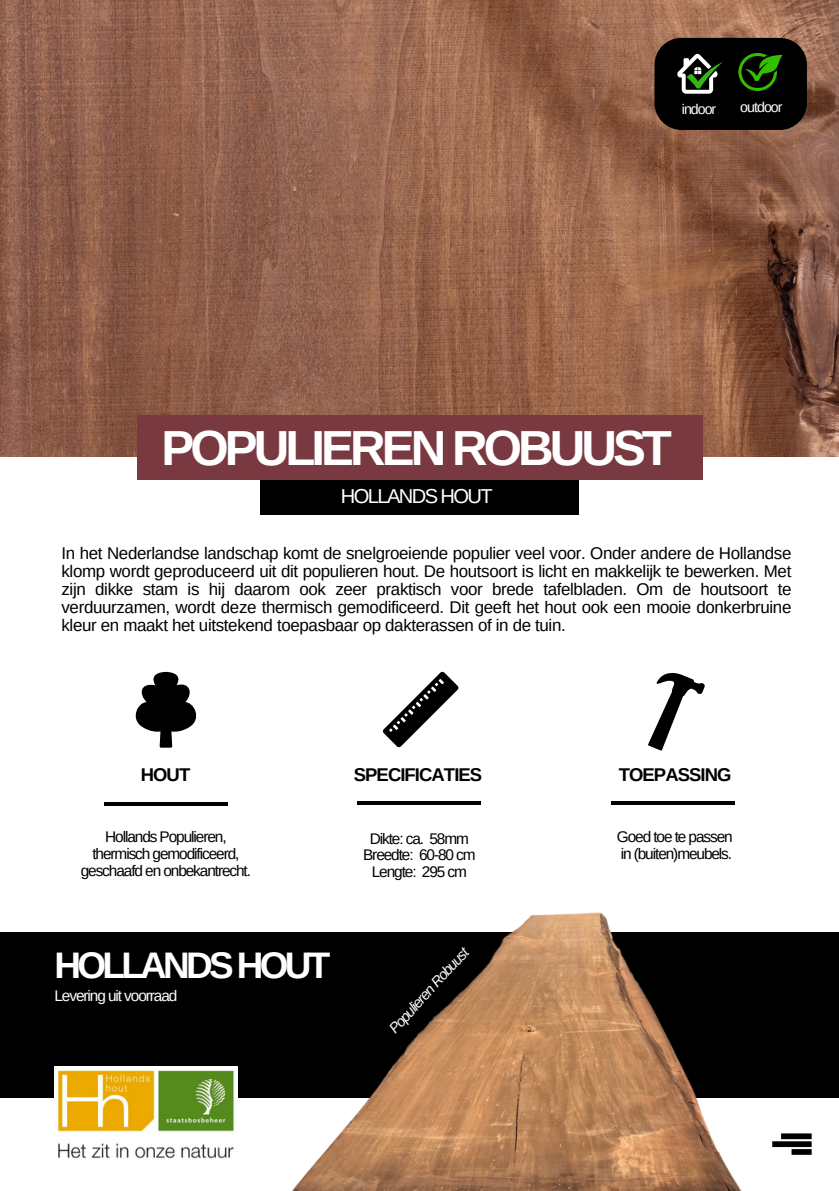
<style>
.page{position:relative;width:839px;height:1191px;background:#fff}
.page>*{position:absolute;margin:0;border:0;box-sizing:border-box;transform-origin:0 0}
.t1{font:700 49.2px "Arimo";letter-spacing:-.08em;color:#fff}
.t2{font:700 37px "Arimo";letter-spacing:-.1em;color:#fff}
.t3{font:20.2px "Arimo";letter-spacing:-.08em;color:#fff}
.t4{font:700 18.4px "Arimo";letter-spacing:-.05em;color:#000}
.t5{font:17px/17.8px "Arimo";letter-spacing:-.02em;color:#000;text-align:justify}
.t6{font:15.4px "Arimo";letter-spacing:-.07em;color:#000}
.t7{font:15.4px "Arimo";letter-spacing:-.07em;color:#fff}
.t8{font:italic 14.6px "Arimo";color:#fdfffc}
.t9{font:14.2px "Arimo";letter-spacing:-.07em;color:#fdfffc}
</style>
<div class="page">
<img style="left:0;top:0;width:838px;height:457px">
<div style="left:260px;top:480px;width:318px;height:34px;background:#000"></div>
<div style="left:137px;top:415px;width:565px;height:65px;background:#793941"></div>
<svg style="left:383px;top:672px;width:75px;height:75px"></svg>
<svg style="left:135px;top:672px;width:62px;height:75px"></svg>
<svg style="left:648px;top:672px;width:57px;height:78px"></svg>
<hr style="left:357px;top:801px;width:124px;height:3px;background:#000">
<hr style="left:610px;top:801px;width:124px;height:3px;background:#000">
<hr style="left:104px;top:803px;width:123px;height:3px;background:#000">
<div style="left:0;top:933px;width:838px;height:165px;background:#000"></div>
<img style="left:54px;top:1067px;width:183px;height:92px">
<img style="left:283px;top:912px;width:511px;height:279px">
<img style="left:755px;top:1104px;width:57px;height:82px">
<div style="left:654px;top:38px;width:152px;height:92px;background:#000;border-radius:27px"></div>
<svg style="left:677px;top:54px;width:45px;height:39px"></svg>
<svg style="left:738px;top:53px;width:44px;height:38px"></svg>
<p class="t9" style="left:681px;top:101px;width:36px">indoor</p>
<p class="t9" style="left:740px;top:99px;width:44px">outdoor</p>
<p class="t1" style="left:161px;top:420px;width:512px">POPULIEREN ROBUUST</p>
<p class="t3" style="left:341px;top:484px;width:153px">HOLLANDS HOUT</p>
<p class="t5" style="left:61px;top:545px;width:731px">In het Nederlandse landschap komt de snelgroeiende populier veel voor. Onder andere de Hollandse klomp wordt geproduceerd uit dit populieren hout. De houtsoort is licht en makkelijk te bewerken. Met zijn dikke stam is hij daarom ook zeer praktisch voor brede tafelbladen. Om de houtsoort te verduurzamen, wordt deze thermisch gemodificeerd. Dit geeft het hout ook een mooie donkerbruine kleur en maakt het uitstekend toepasbaar op dakterassen of in de tuin.</p>
<p class="t4" style="left:141px;top:765px;width:51px">HOUT</p>
<p class="t4" style="left:354px;top:765px;width:130px">SPECIFICATIES</p>
<p class="t4" style="left:618px;top:765px;width:114px">TOEPASSING</p>
<p class="t6" style="left:105px;top:828px;width:123px">Hollands Populieren,</p>
<p class="t6" style="left:92px;top:845px;width:148px">thermisch gemodificeerd,</p>
<p class="t6" style="left:81px;top:862px;width:172px">geschaafd en onbekantrecht.</p>
<p class="t2" style="left:54px;top:945px;width:277px">HOLLANDS HOUT</p>
<p class="t7" style="left:54px;top:987px;width:124px">Levering uit voorraad</p>
<p class="t6" style="left:370px;top:830px;width:101px">Dikte: ca. 58mm</p>
<p class="t6" style="left:363px;top:846px;width:114px">Breedte: 60-80 cm</p>
<p class="t6" style="left:372px;top:863px;width:97px">Lengte: 295 cm</p>
<p class="t8" style="left:386px;top:1026px;width:112px;rotate:-48deg">Populieren Robuust</p>
<p class="t6" style="left:617px;top:828px;width:117px">Goed toe te passen</p>
<p class="t6" style="left:620px;top:845px;width:113px">in (buiten)meubels.</p>
</div>
